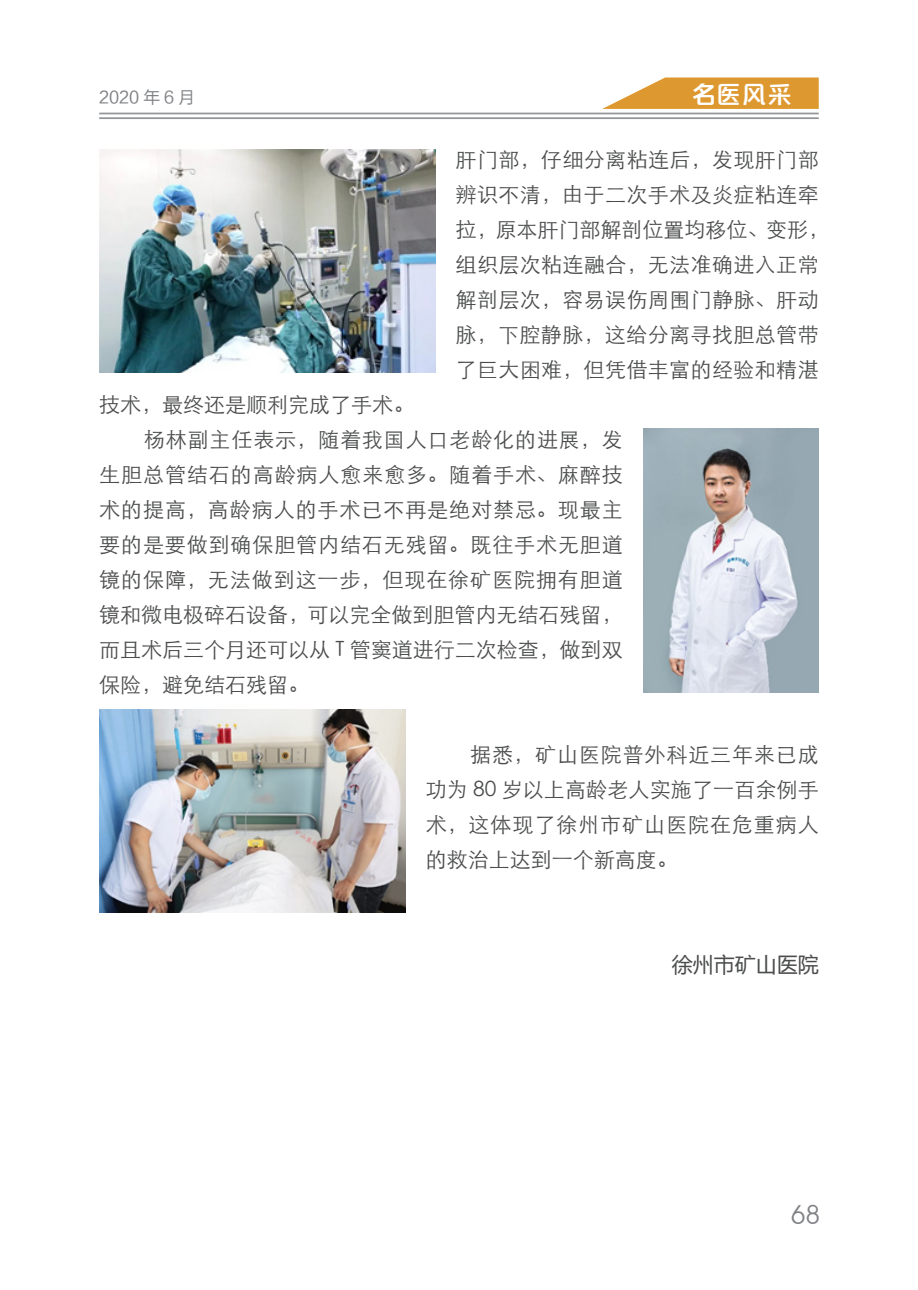
<style>
.page{position:relative;width:918px;height:1290px;background:#fff}
.page>*{position:absolute;margin:0;border:0;box-sizing:border-box;transform-origin:0 0}
.t1{font:26.25px "Avant Garde IT Cby BT";color:#808285}
.t2{font:24.5px "FZPSZHJW GB1 0";color:#fff}
.t3{font:21px/35px "ST Xihei";letter-spacing:.02em;color:#4b4c4d;text-align:justify}
.t4{font:21px "ST Xihei";color:#4b4c4d}
.t5{font:21px "Microsoft Ya Hei";color:#4b4c4d}
.t6{font:16.62px "FZLTHJW GB1 0";color:#808285}
</style>
<div class="page">
<hr style="left:99px;top:117px;width:720px;height:2px;background:#939598">
<hr style="left:99px;top:113px;width:720px;height:1px;background:#939598">
<svg style="left:602px;top:77px;width:217px;height:32px;background:#e3a851"></svg>
<img style="left:100px;top:149px;width:336px;height:224px">
<img style="left:643px;top:428px;width:176px;height:265px">
<img style="left:100px;top:709px;width:306px;height:203px">
<p class="t6" style="left:99px;top:88px;width:97px">2020 年 6 月</p>
<p class="t2" style="left:692px;top:81px;width:102px">名医风采</p>
<p class="t3" style="left:455px;top:140px;width:375px;text-align:left">肝门部，仔细分离粘连后，发现肝门部辨识不清，由于二次手术及炎症粘连牵拉，原本肝门部解剖位置均移位、变形，组织层次粘连融合，无法准确进入正常解剖层次，容易误伤周围门静脉、肝动脉，下腔静脉，这给分离寻找胆总管带了巨大困难，但凭借丰富的经验和精湛</p>
<p class="t4" style="left:99px;top:388px;width:316px">技术，最终还是顺利完成了手术。</p>
<p class="t3" style="left:99px;top:420px;width:525px;text-indent:45px">杨林副主任表示，随着我国人口老龄化的进展，发生胆总管结石的高龄病人愈来愈多。随着手术、麻醉技术的提高，高龄病人的手术已不再是绝对禁忌。现最主要的是要做到确保胆管内结石无残留。既往手术无胆道镜的保障，无法做到这一步，但现在徐矿医院拥有胆道镜和微电极碎石设备，可以完全做到胆管内无结石残留，而且术后三个月还可以从 T 管窦道进行二次检查，做到双保险，避免结石残留。</p>
<p class="t3" style="left:426px;top:735px;width:395px;text-indent:45px">据悉，矿山医院普外科近三年来已成功为 80 岁以上高龄老人实施了一百余例手术，这体现了徐州市矿山医院在危重病人的救治上达到一个新高度。</p>
<p class="t5" style="left:672px;top:950px;width:148px">徐州市矿山医院</p>
<p class="t1" style="left:791px;top:1198px;width:31px">68</p>
</div>
